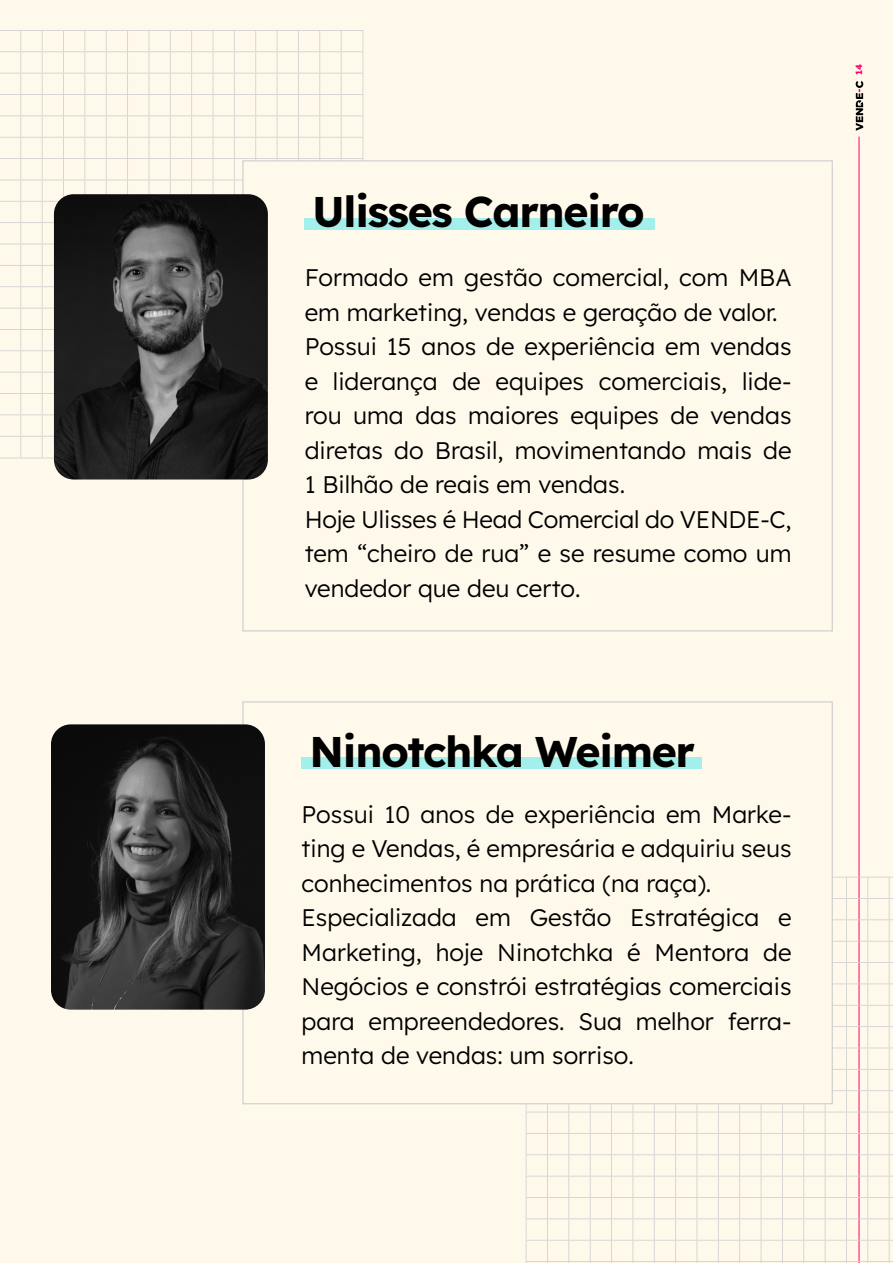
<style>
.page{position:relative;width:893px;height:1263px;background:#fff9ec}
.page>*{position:absolute;margin:0;border:0;box-sizing:border-box;transform-origin:0 0}
.t1{font:700 42.9px "Lexend";letter-spacing:-.03em;color:#000}
.t2{font:300 24px/34.5px "Lexend";color:#000}
.t3{font:700 9px "Lexend";color:#ff0068}
</style>
<div class="page">
<hr style="left:859px;top:137px;width:1px;height:1126px;background:#ff0068">
<svg style="left:856px;top:81px;width:7px;height:50px"></svg>
<svg style="left:526px;top:877px;width:367px;height:386px"></svg>
<svg style="left:0;top:30px;width:363px;height:429px"></svg>
<div style="left:242px;top:701px;width:591px;height:403px;background:#fff9ec;border:1px solid #ccc"></div>
<div style="left:302px;top:757px;width:400px;height:11px;background:#a3efeb"></div>
<img style="left:51px;top:724px;width:214px;height:286px">
<div style="left:242px;top:160px;width:591px;height:471px;background:#fff9ec;border:1px solid #ccc"></div>
<div style="left:304px;top:218px;width:350px;height:12px;background:#a3efeb"></div>
<img style="left:54px;top:194px;width:214px;height:285px">
<h1 class="t1" style="left:312px;top:181px;width:334px">Ulisses Carneiro</h1>
<p class="t2" style="left:305px;top:259px;width:488px">Formado em gestão comercial, com MBA em marketing, vendas e geração de valor.<br>Possui 15 anos de experiência em vendas e liderança de equipes comerciais, lide&shy;rou uma das maiores equipes de vendas diretas do Brasil, movimentando mais de 1 Bilhão de reais em vendas.<br>Hoje Ulisses é Head Comercial do VENDE-C, tem “cheiro de rua” e se resume como um vendedor que deu certo.</p>
<h1 class="t1" style="left:310px;top:720px;width:387px">Ninotchka Weimer</h1>
<p class="t2" style="left:302px;top:795px;width:491px">Possui 10 anos de experiência em Marke&shy;ting e Vendas, é empresária e adquiriu seus conhecimentos na prática (na raça).<br>Especializada em Gestão Estratégica e Marketing, hoje Ninotchka é Mentora de Negócios e constrói estratégias comerciais para empreendedores. Sua melhor ferra&shy;menta de vendas: um sorriso.</p>
<p class="t3" style="left:852px;top:75px;width:13px;rotate:-90deg">14</p>
</div>
